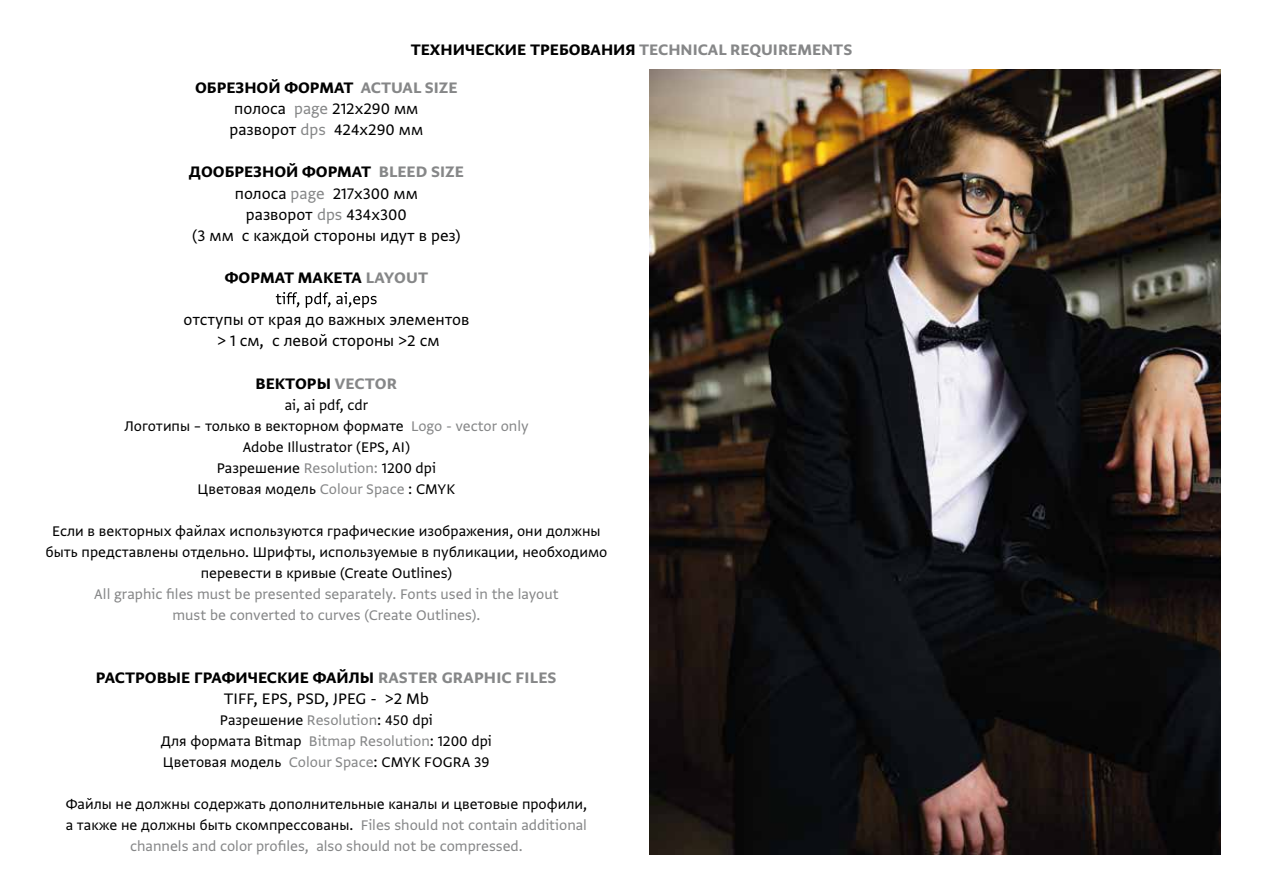
<style>
.page{position:relative;width:1263px;height:893px;background:#fff}
.page>*{position:absolute;margin:0;border:0;box-sizing:border-box;transform-origin:0 0}
.t1{font:18px/21px "Greta Sans Pro";color:#010101;text-align:center}
.t2{font:18px/38.2px "Greta Sans Pro Bld";color:#010101}
.t3{font:16.5px/21px "Greta Sans Pro";color:#010101;text-align:center}
.t4{font:16.5px/21px "Greta Sans Pro";color:#868788;text-align:center}
.s1{color:#868788}
</style>
<div class="page">
<svg style="left:276px;top:292px;width:101px;height:16px"></svg>
<img style="left:649px;top:69px;width:571px;height:785px">
<p class="t2" style="left:195px;top:28px;width:659px;text-indent:216px">ТЕХНИЧЕСКИЕ ТРЕБОВАНИЯ <span class="s1">TECHNICAL REQUIREMENTS<br></span>ОБРЕЗНОЙ ФОРМАТ <span class="s1">ACTUAL SIZE</span></p>
<p class="t1" style="left:230px;top:96px;width:195px;text-align:left">полосa <span class="s1">page</span> 212х290 мм разворот <span class="s1">dps</span> 424х290 мм</p>
<p class="t2" style="left:189px;top:151px;width:276px">ДООБРЕЗНОЙ ФОРМАТ <span class="s1">BLEED SIZE</span></p>
<p class="t1" style="left:192px;top:181px;width:270px">полосa <span class="s1">page</span> 217х300 мм<br>разворот <span class="s1">dps</span> 434х300<br>(3 мм с каждой стороны идут в рез)</p>
<p class="t2" style="left:225px;top:257px;width:205px">ФОРМАТ МАКЕТА <span class="s1">LAYOUT</span></p>
<p class="t1" style="left:183px;top:308px;width:287px">отступы от края до важных элементов &gt; 1 см, с левой стороны &gt;2 см</p>
<p class="t2" style="left:256px;top:363px;width:143px">ВЕКТОРЫ <span class="s1">VECTOR</span></p>
<p class="t3" style="left:124px;top:393px;width:406px">ai, ai pdf, cdr<br>Логотипы – только в векторном формате <span class="s1">Logo - vector only </span>Adobe Illustrator (EPS, AI)<br>Разрешение <span class="s1">Resolution:</span> 1200 dpi<br>Цветовая модель <span class="s1">Colour Space</span> : CMYK</p>
<p class="t3" style="left:45px;top:519px;width:563px">Если в векторных файлах используются графические изображения, они должны быть представлены отдельно. Шрифты, используемые в публикации, необходимо перевести в кривые (Create Outlines)</p>
<p class="t4" style="left:94px;top:582px;width:466px">All graphic files must be presented separately. Fonts used in the layout must be converted to curves (Create Outlines).</p>
<p class="t2" style="left:96px;top:657px;width:462px">РАСТРОВЫЕ ГРАФИЧЕСКИЕ ФАЙЛЫ <span class="s1">RASTER GRAPHIC FILES</span></p>
<p class="t1" style="left:224px;top:687px;width:207px">TIFF, EPS, PSD, JPEG - &gt;2 Mb</p>
<p class="t3" style="left:161px;top:708px;width:332px">Разрешение <span class="s1">Resolution</span>: 450 dpi<br>Для формата Bitmap <span class="s1">Bitmap Resolution</span>: 1200 dpi<br>Цветовая модель <span class="s1">Colour Space</span>: CMYK FOGRA 39</p>
<p class="t3" style="left:66px;top:792px;width:523px">Файлы не должны содержать дополнительные каналы и цветовые профили, а также не должны быть скомпрессованы. <span class="s1">Files should not contain additional channels and color profiles, also should not be compressed.</span></p>
</div>
